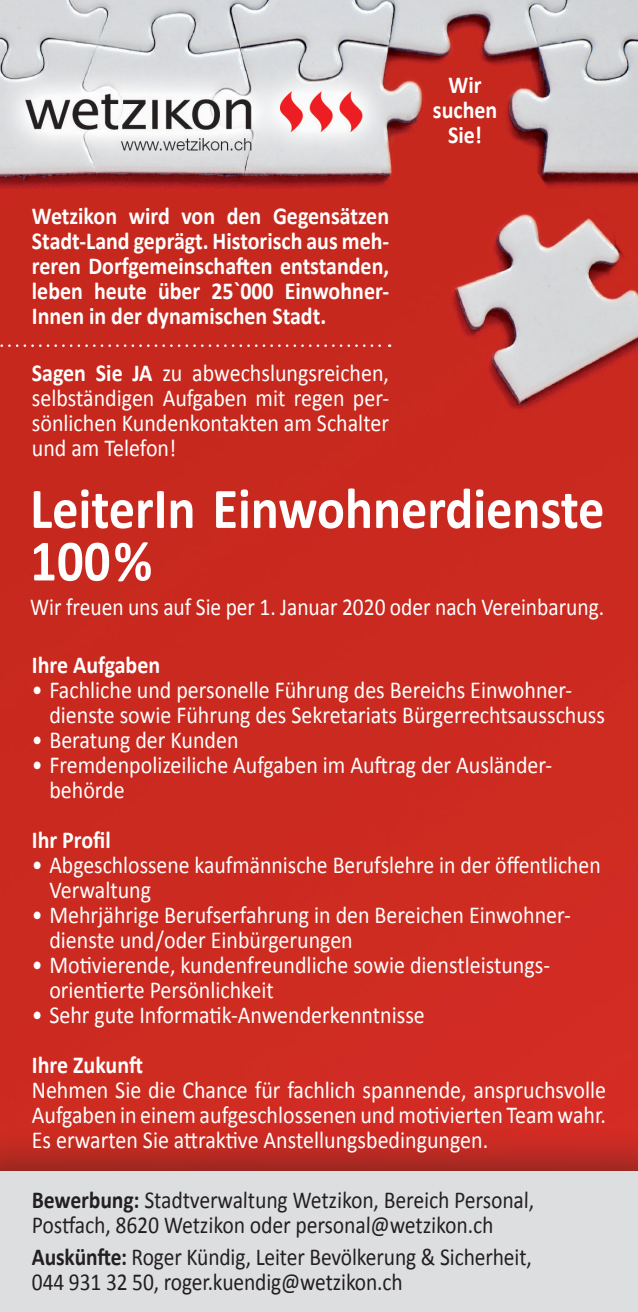
<style>
.page{position:relative;width:638px;height:1312px;background:#fff}
.page>*{position:absolute;margin:0;border:0;box-sizing:border-box;transform-origin:0 0}
.t1{font:700 58.75px "Calibri";color:#fff;scale:.9 1}
.t2{font:700 58px "Calibri";color:#fff;scale:.9 1}
.t3{font:24.5px/25px "Calibri";color:#fff;scale:.9 1}
.t4{font:700 24.5px/25px "Calibri";color:#fff;text-align:justify;scale:.9 1}
.t5{font:24.5px/25px "Calibri";letter-spacing:-.005em;color:#231f20;scale:.88 1}
.t6{font:24.5px "Calibri";color:#fff;scale:.88 1}
.s1{font-weight:700}
</style>
<div class="page">
<img style="left:0;top:0;width:638px;height:1125px">
<div style="left:0;top:1125px;width:638px;height:186px;background:#231f20;opacity:.5"></div>
<div style="left:0;top:1171px;width:638px;height:140px;background:#dddee0"></div>
<svg style="left:0;top:344px;width:390px;height:3px"></svg>
<p class="t4" style="left:32px;top:202px;width:398px">Wetzikon wird von den Gegensätzen Stadt-Land geprägt. Historisch aus meh&shy;reren Dorfgemeinschaften entstanden, leben heute über 25`000 Einwohner-Innen in der dynamischen Stadt.</p>
<p class="t3" style="left:32px;top:359px;width:398px;text-align:justify"><span class="s1">Sagen Sie JA</span> zu abwechslungsreichen, selbständigen Aufgaben mit regen per&shy;sönlichen Kundenkontakten am Schalter und am Telefon!</p>
<p class="t4" style="left:433px;top:71px;width:73px;text-align:center">Wir suchen<br>Sie!</p>
<h2 class="t2" style="left:30px;top:472px;width:639px">LeiterIn Einwohnerdienste</h2>
<h1 class="t1" style="left:30px;top:524px;width:137px">100%</h1>
<p class="t6" style="left:30px;top:591px;width:654px">Wir freuen uns auf Sie per 1. Januar 2020 oder nach Vereinbarung.</p>
<p class="t4" style="left:32px;top:650px;width:144px">Ihre Aufgaben</p>
<p class="t3" style="left:49px;top:675px;width:619px;text-indent:-18px">• Fachliche und personelle Führung des Bereichs Einwohner&shy;dienste sowie Führung des Sekretariats Bürgerrechtsausschuss</p>
<p class="t3" style="left:32px;top:725px;width:231px">• Beratung der Kunden</p>
<p class="t3" style="left:49px;top:750px;width:560px;text-indent:-18px">• Fremdenpolizeiliche Aufgaben im Auftrag der Ausländer&shy;behörde</p>
<p class="t4" style="left:32px;top:825px;width:89px">Ihr Profil</p>
<p class="t3" style="left:49px;top:850px;width:614px;text-indent:-18px">• Abgeschlossene kaufmännische Berufslehre in der öffentlichen<br>Verwaltung</p>
<p class="t3" style="left:49px;top:900px;width:581px;text-indent:-18px">• Mehrjährige Berufserfahrung in den Bereichen Einwohner&shy;dienste und/oder Einbürgerungen</p>
<p class="t3" style="left:49px;top:950px;width:558px;text-indent:-17px">• Motivierende, kundenfreundliche sowie dienstleistungs&shy;orientierte Persönlichkeit</p>
<p class="t3" style="left:32px;top:1000px;width:438px">• Sehr gute Informatik-Anwenderkenntnisse</p>
<p class="t4" style="left:32px;top:1050px;width:125px">Ihre Zukunft</p>
<p class="t3" style="left:32px;top:1075px;width:639px;text-align:justify">Nehmen Sie die Chance für fachlich spannende, anspruchsvolle Aufgaben in einem aufgeschlossenen und motivierten Team wahr.<br>Es erwarten Sie attraktive Anstellungsbedingungen.</p>
<p class="t5" style="left:32px;top:1185px;width:573px"><span class="s1">Bewerbung:</span> Stadtverwaltung Wetzikon, Bereich Personal,<br>Postfach, 8620 Wetzikon oder personal@wetzikon.ch</p>
<p class="t5" style="left:32px;top:1243px;width:569px"><span class="s1">Auskünfte:</span> Roger Kündig, Leiter Bevölkerung &amp; Sicherheit,<br>044 931 32 50, roger.kuendig@wetzikon.ch</p>
</div>
